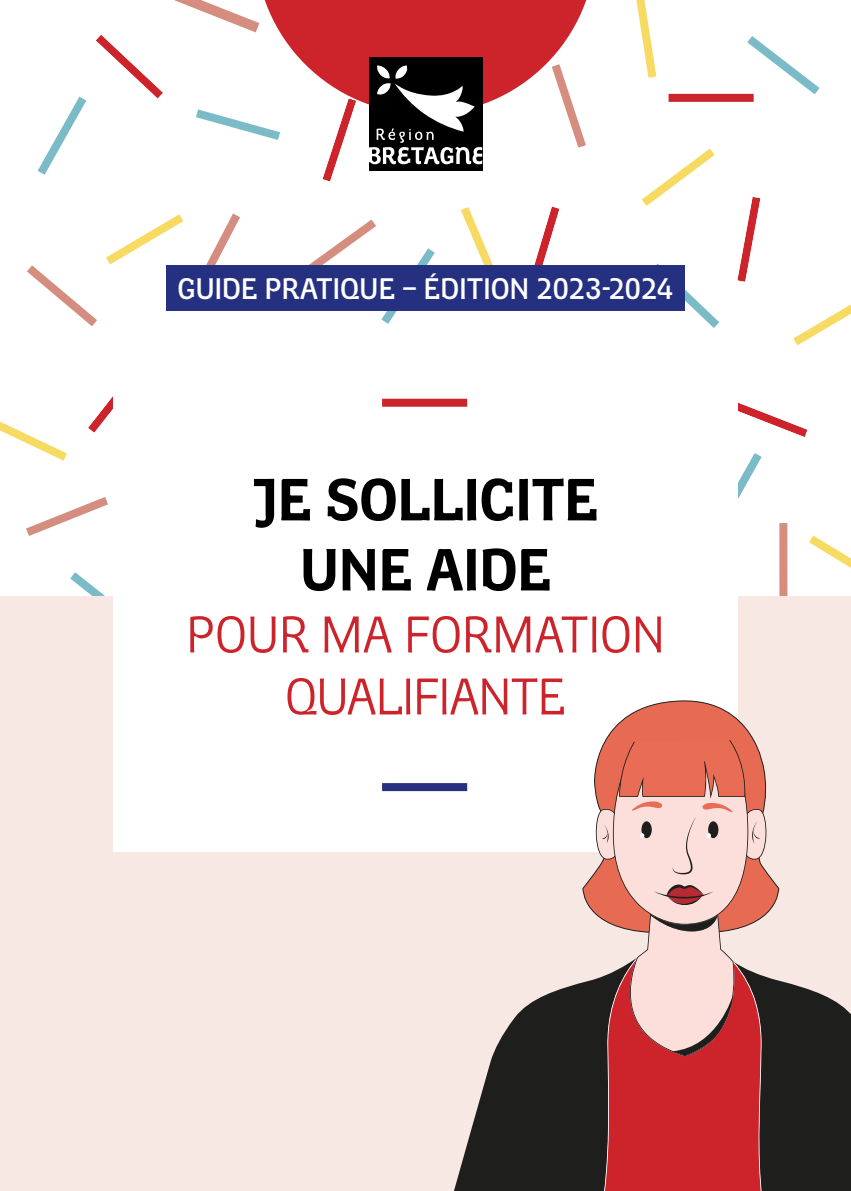
<style>
.page{position:relative;width:851px;height:1191px;background:#fff}
.page>*{position:absolute;margin:0;border:0;box-sizing:border-box;transform-origin:0 0}
.t1{font:700 60px/70px "Region Bretagne New";letter-spacing:-.015em;color:#000;text-align:center}
.t2{font:52px/62px "Region Bretagne New";letter-spacing:-.015em;color:#cd242c;text-align:center}
.t3{font:500 30px "Region Bretagne New";letter-spacing:-.015em;color:#fff}
</style>
<div class="page">
<div style="left:668px;top:94px;width:85px;height:8px;background:#cd242c"></div>
<svg style="left:737px;top:197px;width:23px;height:85px"></svg>
<div style="left:779px;top:523px;width:8px;height:80px;background:#d48d7e"></div>
<svg style="left:738px;top:402px;width:69px;height:35px"></svg>
<svg style="left:96px;top:35px;width:67px;height:64px"></svg>
<svg style="left:534px;top:206px;width:25px;height:59px"></svg>
<svg style="left:88px;top:396px;width:25px;height:37px"></svg>
<svg style="left:206px;top:213px;width:34px;height:52px"></svg>
<svg style="left:26px;top:497px;width:82px;height:39px"></svg>
<svg style="left:27px;top:265px;width:70px;height:61px"></svg>
<svg style="left:652px;top:263px;width:67px;height:65px"></svg>
<svg style="left:302px;top:219px;width:132px;height:105px"></svg>
<svg style="left:461px;top:207px;width:32px;height:58px"></svg>
<svg style="left:636px;top:0;width:20px;height:78px"></svg>
<svg style="left:642px;top:148px;width:72px;height:58px"></svg>
<svg style="left:747px;top:36px;width:72px;height:58px"></svg>
<svg style="left:38px;top:97px;width:48px;height:78px"></svg>
<svg style="left:106px;top:214px;width:77px;height:50px"></svg>
<svg style="left:70px;top:572px;width:35px;height:24px"></svg>
<svg style="left:0;top:421px;width:67px;height:40px"></svg>
<svg style="left:738px;top:453px;width:23px;height:46px"></svg>
<svg style="left:793px;top:305px;width:57px;height:40px"></svg>
<svg style="left:809px;top:535px;width:41px;height:33px"></svg>
<div style="left:0;top:596px;width:850px;height:595px;background:#f7e8e4"></div>
<div style="left:166px;top:265px;width:519px;height:45px;background:#253081"></div>
<svg style="left:174px;top:0;width:413px;height:182px"></svg>
<div style="left:113px;top:338px;width:624px;height:514px;background:#fff"></div>
<div style="left:382px;top:399px;width:85px;height:8px;background:#cd242c"></div>
<div style="left:382px;top:783px;width:85px;height:8px;background:#253081"></div>
<svg style="left:582px;top:700px;width:169px;height:212px"></svg>
<svg style="left:454px;top:979px;width:139px;height:212px;fill:#1e1e1c"></svg>
<svg style="left:593px;top:735px;width:257px;height:456px"></svg>
<p class="t3" style="left:177px;top:272px;width:497px">GUIDE PRATIQUE – ÉDITION 2023-2024</p>
<h1 class="t1" style="left:252px;top:466px;width:347px">JE SOLLICITE<br>UNE AIDE</h1>
<h2 class="t2" style="left:186px;top:605px;width:480px">POUR MA FORMATION<br>QUALIFIANTE</h2>
</div>
